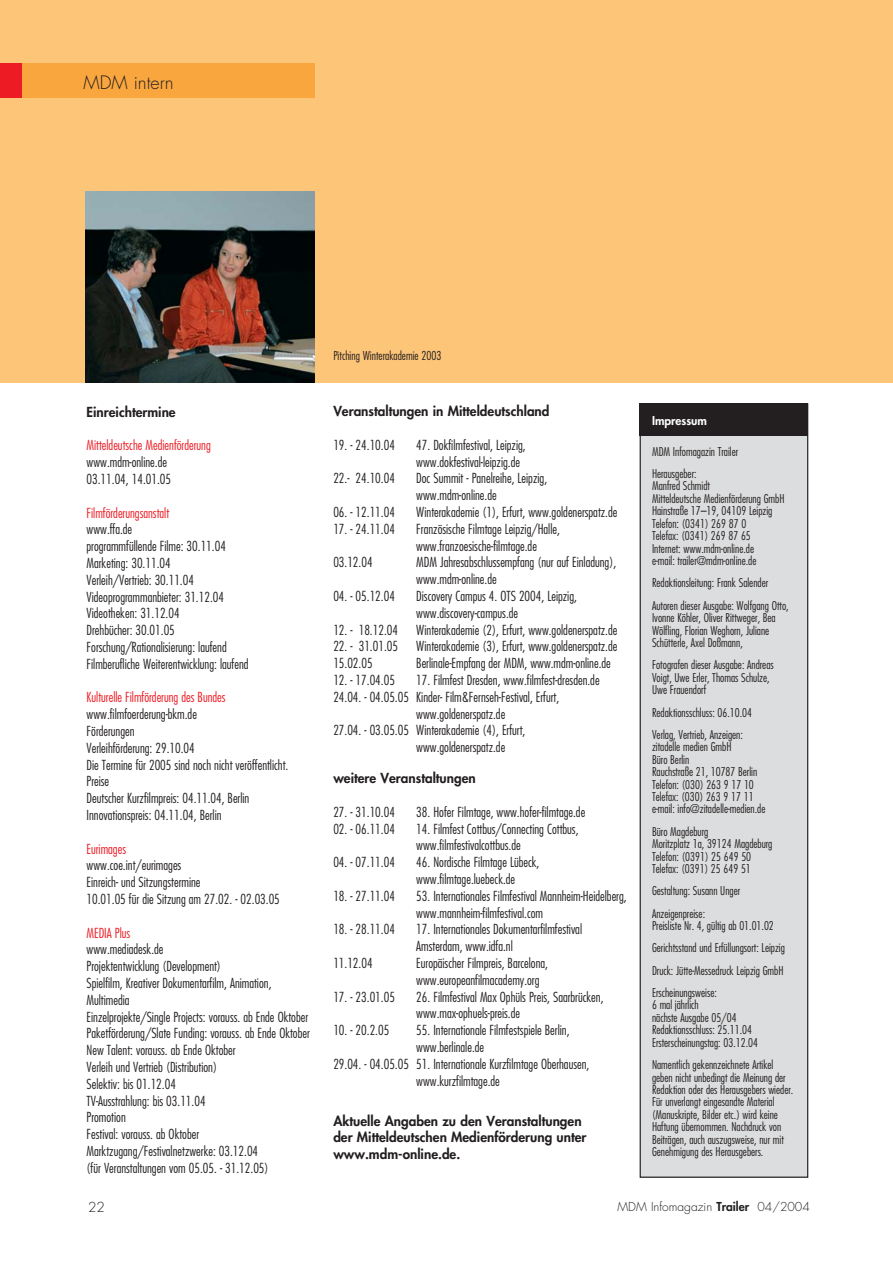
<style>
.page{position:relative;width:893px;height:1263px;background:#fff}
.page>*{position:absolute;margin:0;border:0;box-sizing:border-box;transform-origin:0 0}
.t1{font:300 18px "Futura";color:#231f20}
.t2{font:300 condensed 13.5px/16.8px "Futura";color:#231f20}
.t3{font:800 13.5px/16.6px "Futura";color:#231f20}
.t4{font:300 condensed 13.5px "Futura";color:#ed1c24}
.t5{font:300 13.5px "Futura";color:#231f20}
.t6{font:300 12px "Futura";color:#231f20}
.t7{font:300 condensed 12px "Futura";color:#231f20}
.t8{font:300 condensed 11.85px/12.5px "Futura";color:#231f20}
.t9{font:800 11.85px "Futura";color:#fff}
.s1{font-weight:800}
</style>
<div class="page">
<div style="left:0;top:0;width:892px;height:383px;background:#fdc578"></div>
<div style="left:0;top:64px;width:315px;height:34px;background:#faa63f"></div>
<div style="left:0;top:64px;width:21px;height:34px;background:#ed1c24"></div>
<div style="left:640px;top:404px;width:167px;height:773px;background:#dcddde"></div>
<div style="left:639px;top:403px;width:169px;height:775px;border:1px solid #231f20"></div>
<div style="left:639px;top:403px;width:169px;height:33px;background:#231f20"></div>
<img style="left:85px;top:191px;width:230px;height:192px">
<h1 class="t1" style="left:84px;top:74px;width:92px">MDM intern</h1>
<p class="t3" style="left:87px;top:405px;width:91px">Einreichtermine</p>
<p class="t4" style="left:87px;top:440px;width:126px">Mitteldeutsche Medienförderung</p>
<p class="t2" style="left:87px;top:455px;width:86px">www.mdm-online.de<br>03.11.04, 14.01.05</p>
<p class="t4" style="left:87px;top:507px;width:84px">Filmförderungsanstalt</p>
<p class="t2" style="left:87px;top:522px;width:163px">www.ffa.de<br>programmfüllende Filme: 30.11.04<br>Marketing: 30.11.04<br>Verleih/Vertrieb: 30.11.04<br>Videoprogrammanbieter: 31.12.04<br>Videotheken: 31.12.04<br>Drehbücher: 30.01.05<br>Forschung/Rationalisierung: laufend<br>Filmberufliche Weiterentwicklung: laufend</p>
<p class="t4" style="left:87px;top:692px;width:140px">Kulturelle Filmförderung des Bundes</p>
<p class="t2" style="left:87px;top:707px;width:203px">www.filmfoerderung-bkm.de<br>Förderungen<br>Verleihförderung: 29.10.04<br>Die Termine für 2005 sind noch nicht veröffentlicht.<br>Preise<br>Deutscher Kurzfilmpreis: 04.11.04, Berlin<br>Innovationspreis: 04.11.04, Berlin</p>
<p class="t4" style="left:87px;top:843px;width:41px">Eurimages</p>
<p class="t2" style="left:87px;top:858px;width:195px">www.coe.int/eurimages<br>Einreich- und Sitzungstermine<br>10.01.05 für die Sitzung am 27.02. - 02.03.05</p>
<p class="t4" style="left:87px;top:927px;width:45px">MEDIA Plus</p>
<p class="t2" style="left:87px;top:942px;width:225px">www.mediadesk.de<br>Projektentwicklung (Development)<br>Spielfilm, Kreativer Dokumentarfilm, Animation, Multimedia<br>Einzelprojekte/Single Projects: vorauss. ab Ende Oktober Paketförderung/Slate Funding: vorauss. ab Ende Oktober New Talent: vorauss. ab Ende Oktober<br>Verleih und Vertrieb (Distribution)<br>Selektiv: bis 01.12.04<br>TV-Ausstrahlung: bis 03.11.04<br>Promotion<br>Festival: vorauss. ab Oktober Marktzugang/Festivalnetzwerke: 03.12.04<br>(für Veranstaltungen vom 05.05. - 31.12.05)</p>
<p class="t7" style="left:333px;top:350px;width:110px">Pitching Winterakademie 2003</p>
<p class="t3" style="left:333px;top:404px;width:218px">Veranstaltungen in Mitteldeutschland</p>
<p class="t2" style="left:333px;top:437px;width:63px">19. - 24.10.04</p>
<p class="t2" style="left:416px;top:437px;width:111px">47. Dokfilmfestival, Leipzig, www.dokfestival-leipzig.de</p>
<p class="t2" style="left:333px;top:471px;width:63px">22.- 24.10.04</p>
<p class="t2" style="left:416px;top:471px;width:132px">Doc Summit - Panelreihe, Leipzig, www.mdm-online.de</p>
<p class="t2" style="left:333px;top:505px;width:63px">06. - 12.11.04</p>
<p class="t2" style="left:416px;top:505px;width:203px">Winterakademie (1), Erfurt, www.goldenerspatz.de</p>
<p class="t2" style="left:333px;top:521px;width:63px">17. - 24.11.04</p>
<p class="t2" style="left:416px;top:521px;width:145px">Französische Filmtage Leipzig/Halle, www.franzoesische-filmtage.de</p>
<p class="t2" style="left:333px;top:555px;width:41px">03.12.04</p>
<p class="t2" style="left:416px;top:555px;width:201px">MDM Jahresabschlussempfang (nur auf Einladung), www.mdm-online.de</p>
<p class="t2" style="left:333px;top:589px;width:63px">04. - 05.12.04</p>
<p class="t2" style="left:416px;top:589px;width:162px">Discovery Campus 4. OTS 2004, Leipzig, www.discovery-campus.de</p>
<p class="t2" style="left:333px;top:622px;width:66px">12. - 18.12.04</p>
<p class="t2" style="left:416px;top:622px;width:203px">Winterakademie (2), Erfurt, www.goldenerspatz.de</p>
<p class="t2" style="left:333px;top:639px;width:66px">22. - 31.01.05</p>
<p class="t2" style="left:416px;top:639px;width:203px">Winterakademie (3), Erfurt, www.goldenerspatz.de</p>
<p class="t2" style="left:333px;top:656px;width:41px">15.02.05</p>
<p class="t2" style="left:416px;top:656px;width:196px">Berlinale-Empfang der MDM, www.mdm-online.de</p>
<p class="t2" style="left:333px;top:673px;width:63px">12. - 17.04.05</p>
<p class="t2" style="left:416px;top:673px;width:185px">17. Filmfest Dresden, www.filmfest-dresden.de</p>
<p class="t2" style="left:333px;top:689px;width:227px">24.04. - 04.05.05 Kinder- Film&amp;Fernseh-Festival, Erfurt,</p>
<p class="t2" style="left:416px;top:706px;width:90px">www.goldenerspatz.de</p>
<p class="t2" style="left:333px;top:723px;width:193px">27.04. - 03.05.05 Winterakademie (4), Erfurt,</p>
<p class="t2" style="left:416px;top:740px;width:90px">www.goldenerspatz.de</p>
<p class="t3" style="left:333px;top:771px;width:144px">weitere Veranstaltungen</p>
<p class="t2" style="left:333px;top:804px;width:63px">27. - 31.10.04</p>
<p class="t2" style="left:416px;top:804px;width:170px">38. Hofer Filmtage, www.hofer-filmtage.de</p>
<p class="t2" style="left:333px;top:821px;width:63px">02. - 06.11.04</p>
<p class="t2" style="left:416px;top:821px;width:164px">14. Filmfest Cottbus/Connecting Cottbus, www.filmfestivalcottbus.de</p>
<p class="t2" style="left:333px;top:855px;width:63px">04. - 07.11.04</p>
<p class="t2" style="left:416px;top:855px;width:125px">46. Nordische Filmtage Lübeck, www.filmtage.luebeck.de</p>
<p class="t2" style="left:333px;top:888px;width:63px">18. - 27.11.04</p>
<p class="t2" style="left:416px;top:888px;width:212px">53. Internationales Filmfestival Mannheim-Heidelberg, www.mannheim-filmfestival.com</p>
<p class="t2" style="left:333px;top:922px;width:63px">18. - 28.11.04</p>
<p class="t2" style="left:416px;top:922px;width:167px">17. Internationales Dokumentarfilmfestival<br>Amsterdam, www.idfa.nl</p>
<p class="t2" style="left:333px;top:955px;width:41px">11.12.04</p>
<p class="t2" style="left:416px;top:955px;width:133px">Europäischer Filmpreis, Barcelona, www.europeanfilmacademy.org</p>
<p class="t2" style="left:333px;top:989px;width:63px">17. - 23.01.05</p>
<p class="t2" style="left:416px;top:989px;width:189px">26. Filmfestival Max Ophüls Preis, Saarbrücken, www.max-ophuels-preis.de</p>
<p class="t2" style="left:333px;top:1023px;width:57px">10. - 20.2.05</p>
<p class="t2" style="left:416px;top:1023px;width:155px">55. Internationale Filmfestspiele Berlin,</p>
<p class="t2" style="left:416px;top:1039px;width:69px">www.berlinale.de</p>
<p class="t2" style="left:333px;top:1056px;width:257px">29.04. - 04.05.05 51. Internationale Kurzfilmtage Oberhausen,</p>
<p class="t2" style="left:416px;top:1073px;width:85px">www.kurzfilmtage.de</p>
<p class="t3" style="left:333px;top:1113px;width:255px">Aktuelle Angaben zu den Veranstaltungen der Mitteldeutschen Medienförderung unter www.mdm-online.de.</p>
<p class="t9" style="left:652px;top:415px;width:57px">Impressum</p>
<p class="t8" style="left:652px;top:441px;width:88px;line-height:22.4px">MDM Infomagazin Trailer<br>Herausgeber:</p>
<p class="t8" style="left:652px;top:481px;width:134px">Manfred Schmidt<br>Mitteldeutsche Medienförderung GmbH<br>Hainstraße 17–19, 04109 Leipzig<br>Telefon: (0341) 269 87 0<br>Telefax: (0341) 269 87 65<br>Internet: www.mdm-online.de<br>e-mail: trailer@mdm-online.de</p>
<p class="t8" style="left:652px;top:573px;width:138px;line-height:22.4px">Redaktionsleitung: Frank Salender<br>Autoren dieser Ausgabe: Wolfgang Otto,</p>
<p class="t8" style="left:652px;top:612px;width:125px">Ivonne Köhler, Oliver Rittweger, Bea<br>Wölfling, Florian Weghorn, Juliane<br>Schütterle, Axel Doßmann,</p>
<p class="t8" style="left:652px;top:660px;width:123px">Fotografen dieser Ausgabe: Andreas<br>Voigt, Uwe Erler, Thomas Schulze,<br>Uwe Frauendorf</p>
<p class="t8" style="left:652px;top:702px;width:102px;line-height:22.4px">Redaktionsschluss: 06.10.04<br>Verlag, Vertrieb, Anzeigen:</p>
<p class="t8" style="left:652px;top:741px;width:115px">zitadelle medien GmbH<br>Büro Berlin<br>Rauchstraße 21, 10787 Berlin<br>Telefon: (030) 263 9 17 10<br>Telefax: (030) 263 9 17 11 e-mail: info@zitadelle-medien.de</p>
<p class="t8" style="left:652px;top:826px;width:122px">Büro Magdeburg<br>Moritzplatz 1a, 39124 Magdeburg<br>Telefon: (0391) 25 649 50<br>Telefax: (0391) 25 649 51</p>
<p class="t8" style="left:652px;top:881px;width:90px;line-height:22.4px">Gestaltung: Susann Unger<br>Anzeigenpreise:</p>
<p class="t8" style="left:652px;top:915px;width:134px;line-height:22.4px">Preisliste Nr. 4, gültig ab 01.01.02<br>Gerichtsstand und Erfüllungsort: Leipzig Druck: Jütte-Messedruck Leipzig GmbH Erscheinungsweise:</p>
<p class="t8" style="left:652px;top:1000px;width:107px">6 mal jährlich<br>nächste Ausgabe 05/04<br>Redaktionsschluss: 25.11.04<br>Ersterscheinungstag: 03.12.04</p>
<p class="t8" style="left:652px;top:1059px;width:143px">Namentlich gekennzeichnete Artikel geben nicht unbedingt die Meinung der Redaktion oder des Herausgebers wieder.<br>Für unverlangt eingesandte Material (Manuskripte, Bilder etc.) wird keine Haftung übernommen. Nachdruck von Beiträgen, auch auszugsweise, nur mit Genehmigung des Herausgebers.</p>
<p class="t5" style="left:88px;top:1201px;width:18px">22</p>
<p class="t6" style="left:617px;top:1201px;width:194px">MDM Infomagazin <span class="s1">Trailer</span> 04/2004</p>
</div>
